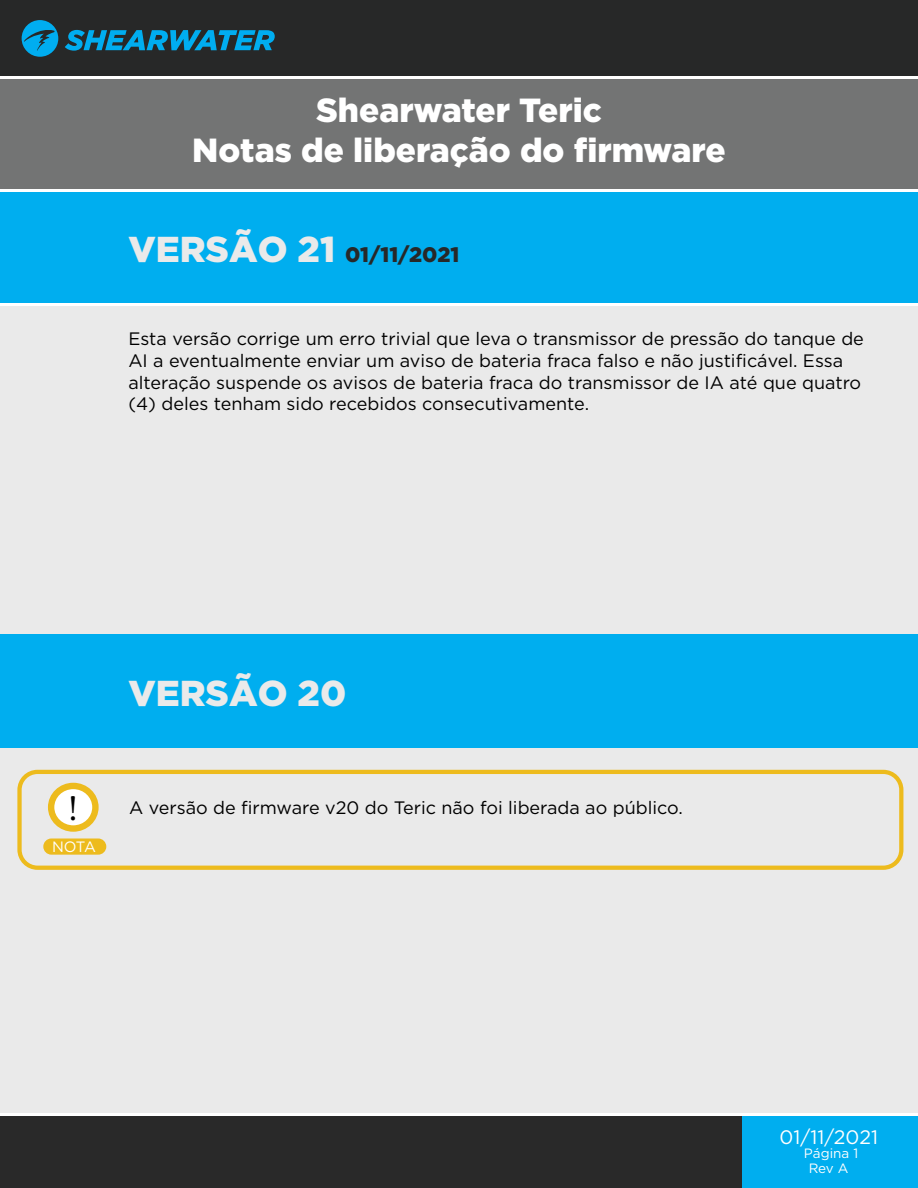
<style>
.page{position:relative;width:918px;height:1188px;background:#fff}
.page>*{position:absolute;margin:0;border:0;box-sizing:border-box;transform-origin:0 0}
.t1{font:900 36px "Gotham HTF";color:#eaeaea}
.t2{font:36px "Minion Pro";color:#000}
.t3{font:900 33.45px/40.2px "Gotham HTF";color:#fff;text-align:center}
.t4{font:900 21px "Gotham HTF";color:#272828}
.t5{font:19.5px "Gotham HTF";color:#fff}
.t6{font:18px/21.6px "Gotham HTF";color:#000}
.t7{font:15px "Gotham";color:#fff}
.t8{font:13.5px "Gotham HTF";color:#fff}
.s1{font-size:36px;color:#eaeaea}
</style>
<div class="page">
<div style="left:0;top:0;width:918px;height:77px;background:#272828"></div>
<div style="left:0;top:1114px;width:918px;height:74px;background:#292929"></div>
<div style="left:0;top:305px;width:918px;height:809px;background:#eaeaea"></div>
<svg style="left:65px;top:30px;width:210px;height:21px"></svg>
<svg style="left:22px;top:20px;width:36px;height:37px"></svg>
<div style="left:0;top:191px;width:918px;height:114px;background:#00aeef"></div>
<div style="left:0;top:77px;width:918px;height:114px;background:#737474"></div>
<div style="left:742px;top:1114px;width:176px;height:74px;background:#00aeef"></div>
<hr style="left:0;top:76px;width:918px;height:3px;background:#fff">
<hr style="left:0;top:189px;width:918px;height:3px;background:#fff">
<hr style="left:0;top:303px;width:918px;height:3px;background:#fff">
<hr style="left:0;top:1113px;width:918px;height:3px;background:#fff">
<div style="left:1px;top:634px;width:917px;height:114px;background:#00aeef"></div>
<div style="left:17px;top:770px;width:886px;height:100px;border:4px solid #edbb1d;border-radius:18px"></div>
<svg style="left:51px;top:786px;width:44px;height:43px"></svg>
<div style="left:48px;top:783px;width:51px;height:49px;border:6px solid #edbb1d;border-radius:50%"></div>
<div style="left:44px;top:839px;width:62px;height:15px;background:#edbb1d;border-radius:7px"></div>
<div style="left:43px;top:839px;width:63px;height:16px;border:2px solid #edbb1d;border-radius:7px"></div>
<h2 class="t3" style="left:192px;top:89px;width:535px">Shearwater Teric<br>Notas de liberação do firmware</h2>
<p class="t4" style="left:128px;top:242px;width:332px"><span class="s1">VERSÃO 21</span> 01/11/2021</p>
<p class="t6" style="left:128px;top:328px;width:737px">Esta versão corrige um erro trivial que leva o transmissor de pressão do tanque de AI a eventualmente enviar um aviso de bateria fraca falso e não justificável. Essa alteração suspende os avisos de bateria fraca do transmissor de IA até que quatro (4) deles tenham sido recebidos consecutivamente.</p>
<h1 class="t1" style="left:128px;top:672px;width:219px">VERSÃO 20</h1>
<h1 class="t2" style="left:68px;top:785px;width:11px">!</h1>
<p class="t7" style="left:52px;top:837px;width:46px">NOTA</p>
<p class="t6" style="left:129px;top:796px;width:555px">A versão de firmware v20 do Teric não foi liberada ao público.</p>
<p class="t5" style="left:780px;top:1126px;width:100px">01/11/2021</p>
<p class="t8" style="left:809px;top:1160px;width:41px">Rev A</p>
<p class="t8" style="left:804px;top:1146px;width:56px">Página 1</p>
</div>
